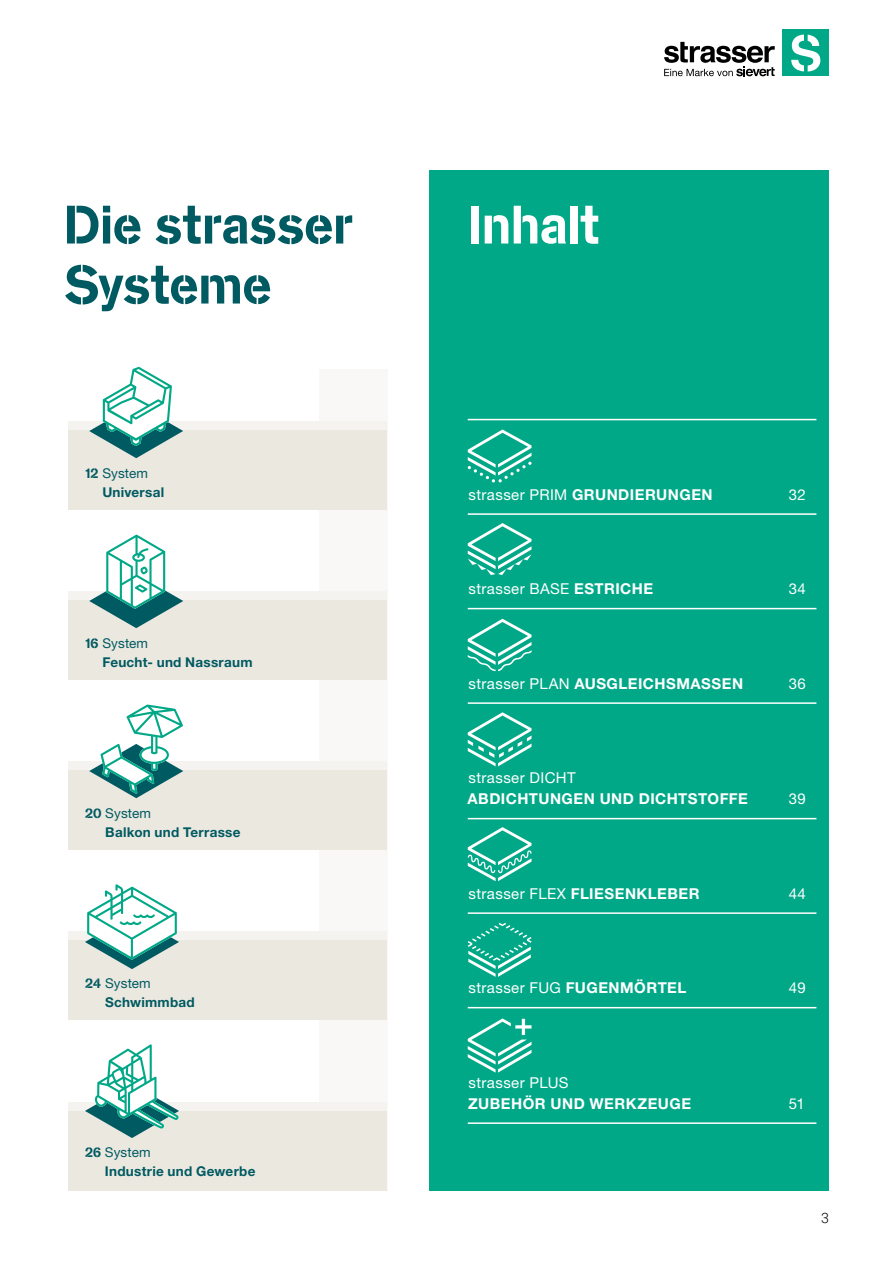
<style>
.page{position:relative;width:893px;height:1263px;background:#fff}
.page>*{position:absolute;margin:0;border:0;box-sizing:border-box;transform-origin:0 0}
.Überschrift_Bold_Pan{font:700 54px "Standard CT Stencil";letter-spacing:-.005em;color:#005a61}
.Überschrift_Bold_Pan-2{font:700 54px "Standard CT Stencil";letter-spacing:-.005em;color:#fff}
.Kompass{font:700 15px "Helvetica Neue LT Pro";letter-spacing:.035em;color:#fff}
.Kompass-2{font:15px "Helvetica Neue LT Pro";letter-spacing:.025em;color:#fff}
.t1{font:300 14.25px "Roboto";color:#000}
.Infobox_Fliesstext_W{font:700 13.5px/18.8px "Helvetica Neue LT Pro";letter-spacing:.02em;color:#005a61}
.s1{font-family:"Standard CT Stencil"}
.s2{font-weight:400}
.s3{font-weight:700}
</style>
<div class="page">
<div style="left:782px;top:30px;width:47px;height:46px;background:#00a887"></div>
<svg style="left:791px;top:35px;width:29px;height:36px"></svg>
<svg style="left:664px;top:42px;width:111px;height:34px"></svg>
<div style="left:320px;top:369px;width:68px;height:822px;background:#f9f8f6"></div>
<div style="left:429px;top:170px;width:400px;height:1021px;background:#00a887"></div>
<hr style="left:468px;top:419px;width:348px;height:1px;background:#fff">
<hr style="left:468px;top:513px;width:348px;height:2px;background:#fff">
<hr style="left:468px;top:608px;width:348px;height:1px;background:#fff">
<hr style="left:468px;top:702px;width:348px;height:2px;background:#fff">
<hr style="left:468px;top:818px;width:348px;height:1px;background:#fff">
<hr style="left:468px;top:912px;width:348px;height:2px;background:#fff">
<hr style="left:468px;top:1007px;width:348px;height:1px;background:#fff">
<hr style="left:468px;top:1122px;width:348px;height:2px;background:#fff">
<svg style="left:468px;top:712px;width:63px;height:54px"></svg>
<svg style="left:468px;top:619px;width:63px;height:52px"></svg>
<svg style="left:468px;top:523px;width:63px;height:52px"></svg>
<svg style="left:468px;top:827px;width:64px;height:54px"></svg>
<svg style="left:468px;top:923px;width:63px;height:54px"></svg>
<svg style="left:468px;top:429px;width:63px;height:53px"></svg>
<svg style="left:468px;top:1018px;width:63px;height:54px"></svg>
<div style="left:68px;top:595px;width:319px;height:85px;background:#ebe8e0"></div>
<div style="left:68px;top:592px;width:319px;height:8px;background:#f5f3ef"></div>
<svg style="left:89px;top:535px;width:94px;height:93px"></svg>
<div style="left:68px;top:765px;width:319px;height:85px;background:#ebe8e0"></div>
<div style="left:68px;top:761px;width:319px;height:9px;background:#f5f3ef"></div>
<svg style="left:89px;top:704px;width:94px;height:94px"></svg>
<div style="left:68px;top:1106px;width:319px;height:85px;background:#ebe8e0"></div>
<div style="left:68px;top:1102px;width:319px;height:9px;background:#f5f3ef"></div>
<svg style="left:85px;top:1044px;width:94px;height:94px"></svg>
<div style="left:68px;top:935px;width:319px;height:85px;background:#ebe8e0"></div>
<div style="left:68px;top:931px;width:319px;height:9px;background:#f5f3ef"></div>
<svg style="left:85px;top:884px;width:94px;height:85px"></svg>
<div style="left:68px;top:425px;width:319px;height:85px;background:#ebe8e0"></div>
<div style="left:68px;top:422px;width:319px;height:8px;background:#f5f3ef"></div>
<svg style="left:89px;top:367px;width:94px;height:91px"></svg>
<p class="Überschrift_Bold_Pan" style="left:64px;top:191px;width:291px">Die strasser</p>
<p class="Überschrift_Bold_Pan-2" style="left:468px;top:191px;width:134px">Inhalt</p>
<p class="Überschrift_Bold_Pan" style="left:64px;top:251px;width:209px">Systeme</p>
<p class="Infobox_Fliesstext_W" style="left:102px;top:464px;width:63px;text-indent:-17px"><span class="s1">12</span> <span class="s2">System<br></span>Universal</p>
<p class="Infobox_Fliesstext_W" style="left:102px;top:633px;width:152px;text-indent:-17px"><span class="s1">16</span> <span class="s2">System<br></span>Feucht- und Nassraum</p>
<p class="Infobox_Fliesstext_W" style="left:105px;top:803px;width:137px;text-indent:-20px"><span class="s1">20</span> <span class="s2">System<br></span>Balkon und Terrasse</p>
<p class="Infobox_Fliesstext_W" style="left:105px;top:973px;width:91px;text-indent:-20px"><span class="s1">24</span> <span class="s2">System<br></span>Schwimmbad</p>
<p class="Infobox_Fliesstext_W" style="left:105px;top:1142px;width:152px;text-indent:-20px"><span class="s1">26</span> <span class="s2">System<br></span>Industrie und Gewerbe</p>
<p class="Kompass" style="left:468px;top:485px;width:246px"><span class="s2">strasser PRIM</span> GRUNDIERUNGEN</p>
<p class="Kompass-2" style="left:789px;top:486px;width:18px">32</p>
<p class="Kompass-2" style="left:468px;top:580px;width:186px">strasser BASE <span class="s3">ESTRICHE</span></p>
<p class="Kompass-2" style="left:789px;top:580px;width:19px">34</p>
<p class="Kompass" style="left:468px;top:674px;width:276px"><span class="s2">strasser PLAN</span> AUSGLEICHSMASSEN</p>
<p class="Kompass-2" style="left:789px;top:675px;width:19px">36</p>
<p class="Kompass-2" style="left:468px;top:769px;width:109px">strasser DICHT</p>
<p class="Kompass" style="left:467px;top:789px;width:282px">ABDICHTUNGEN UND DICHTSTOFFE</p>
<p class="Kompass-2" style="left:789px;top:790px;width:19px">39</p>
<p class="Kompass" style="left:468px;top:884px;width:233px"><span class="s2">strasser FLEX</span> FLIESENKLEBER</p>
<p class="Kompass-2" style="left:789px;top:885px;width:19px">44</p>
<p class="Kompass-2" style="left:468px;top:979px;width:219px">strasser FUG <span class="s3">FUGENMÖRTEL</span></p>
<p class="Kompass-2" style="left:789px;top:979px;width:18px">49</p>
<p class="Kompass-2" style="left:468px;top:1074px;width:102px">strasser PLUS</p>
<p class="Kompass" style="left:468px;top:1094px;width:224px">ZUBEHÖR UND WERKZEUGE</p>
<p class="Kompass-2" style="left:789px;top:1095px;width:18px">51</p>
<p class="t1" style="left:821px;top:1208px;width:9px">3</p>
</div>
